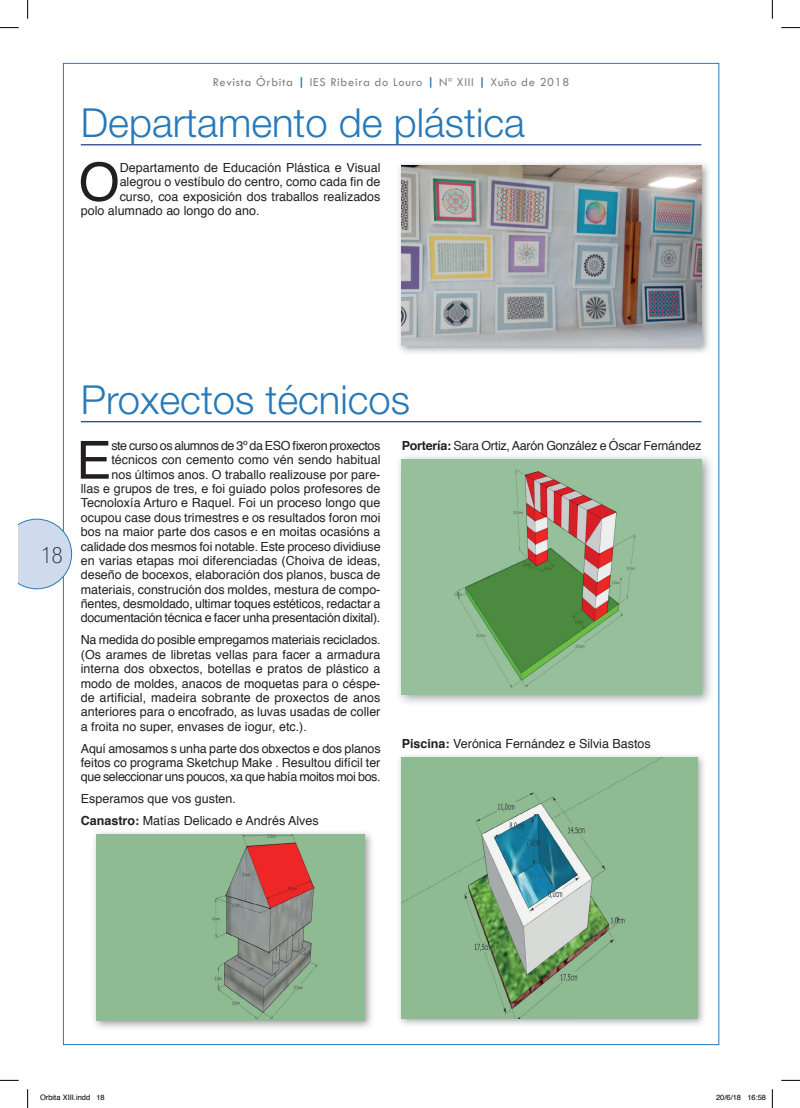
<style>
.page{position:relative;width:800px;height:1108px;background:#fff}
.page>*{position:absolute;margin:0;border:0;box-sizing:border-box;transform-origin:0 0}
.t1{font:52.62px "Helvetica";color:#231f20}
.t2{font:300 40px "Helvetica Neue";color:#2879b8}
.t3{font:100 condensed 22.5px "Helvetica Neue";color:#231f20}
.t4{font:12.5px/14.4px "Helvetica";color:#231f20;text-align:justify}
.t5{font:12.5px "Tw Cen";letter-spacing:.05em;color:#808285}
.t6{font:12.5px "Helvetica";letter-spacing:-.02em;color:#231f20}
.t7{font:7.5px "Helvetica";color:#000}
.s1{font-weight:700;color:#2879b8}
.s2{font-weight:700}
</style>
<div class="page">
<svg style="left:19px;top:519px;width:53px;height:70px;background:#cfdaed"></svg>
<hr style="left:81px;top:144px;width:620px;height:1px;background:#253f8e">
<img style="left:399px;top:163px;width:310px;height:190px">
<img style="left:401px;top:166px;width:300px;height:180px">
<img style="left:94px;top:832px;width:278px;height:196px">
<img style="left:96px;top:834px;width:268px;height:186px">
<img style="left:399px;top:456px;width:312px;height:247px">
<img style="left:401px;top:459px;width:300px;height:235px">
<img style="left:399px;top:755px;width:305px;height:270px">
<img style="left:401px;top:757px;width:295px;height:261px">
<hr style="left:81px;top:421px;width:620px;height:1px;background:#253f8e">
<svg style="left:0;top:27px;width:19px;height:1px"></svg>
<svg style="left:781px;top:27px;width:18px;height:1px"></svg>
<svg style="left:0;top:1080px;width:19px;height:1px"></svg>
<svg style="left:781px;top:1080px;width:18px;height:1px"></svg>
<svg style="left:27px;top:0;width:1px;height:19px"></svg>
<svg style="left:27px;top:1089px;width:1px;height:19px"></svg>
<svg style="left:771px;top:0;width:1px;height:19px"></svg>
<svg style="left:771px;top:1089px;width:1px;height:19px"></svg>
<p class="t5" style="left:213px;top:74px;width:357px">Revista Órbita <span class="s1">|</span> IES Ribeira do Louro <span class="s1">|</span> Nº XIII <span class="s1">|</span> Xuño de 2018</p>
<h2 class="t2" style="left:81px;top:98px;width:445px">Departamento de plástica</h2>
<h1 class="t1" style="left:79px;top:141px;width:42px">O</h1>
<p class="t4" style="left:120px;top:161px;width:262px">Departamento de Educación Plástica e Visual</p>
<p class="t4" style="left:120px;top:175px;width:262px">alegrou o vestíbulo do centro, como cada fin de</p>
<p class="t4" style="left:120px;top:189px;width:262px">curso, coa exposición dos traballos realizados</p>
<p class="t4" style="left:81px;top:204px;width:180px">polo alumnado ao longo do ano.</p>
<h3 class="t3" style="left:41px;top:542px;width:23px">18</h3>
<h2 class="t2" style="left:81px;top:375px;width:331px">Proxectos técnicos</h2>
<p class="t4" style="left:81px;top:439px;width:301px;text-align:right">ste curso os alumnos de 3º da ESO fixeron proxectos técnicos con cemento como vén sendo habitual<br>nos últimos anos. O traballo realizouse por pare-<br>llas e grupos de tres, e foi guiado polos profesores de Tecnoloxía Arturo e Raquel. Foi un proceso longo que ocupou case dous trimestres e os resultados foron moi bos na maior parte dos casos e en moitas ocasións a calidade dos mesmos foi notable. Este proceso dividiuse en varias etapas moi diferenciadas (Choiva de ideas, deseño de bocexos, elaboración dos planos, busca de materiais, construción dos moldes, mestura de compo&shy;ñentes, desmoldado, ultimar toques estéticos, redactar a documentación técnica e facer unha presentación dixital).</p>
<p class="t4" style="left:81px;top:633px;width:301px">Na medida do posible empregamos materiais reciclados. (Os arames de libretas vellas para facer a armadura interna dos obxectos, botellas e pratos de plástico a modo de moldes, anacos de moquetas para o céspe&shy;de artificial, madeira sobrante de proxectos de anos anteriores para o encofrado, as luvas usadas de coller a froita no super, envases de iogur, etc.).</p>
<p class="t4" style="left:81px;top:741px;width:301px">Aquí amosamos s unha parte dos obxectos e dos planos feitos co programa Sketchup Make . Resultou difícil ter que seleccionar uns poucos, xa que había moitos moi bos.</p>
<p class="t4" style="left:81px;top:788px;width:239px;line-height:21.9px">Esperamos que vos gusten.<br><span class="s2">Canastro:</span> Matías Delicado e Andrés Alves</p>
<h1 class="t1" style="left:76px;top:419px;width:37px">E</h1>
<p class="t6" style="left:401px;top:436px;width:301px"><span class="s2">Portería:</span> Sara Ortiz, Aarón González e Óscar Fernández</p>
<p class="t4" style="left:401px;top:737px;width:250px"><span class="s2">Piscina:</span> Verónica Fernández e S ilvia Bastos</p>
<p class="t7" style="left:40px;top:1092px;width:66px">Orbita XIII.indd 18</p>
<p class="t7" style="left:715px;top:1092px;width:52px">20/6/18 16:58</p>
</div>
